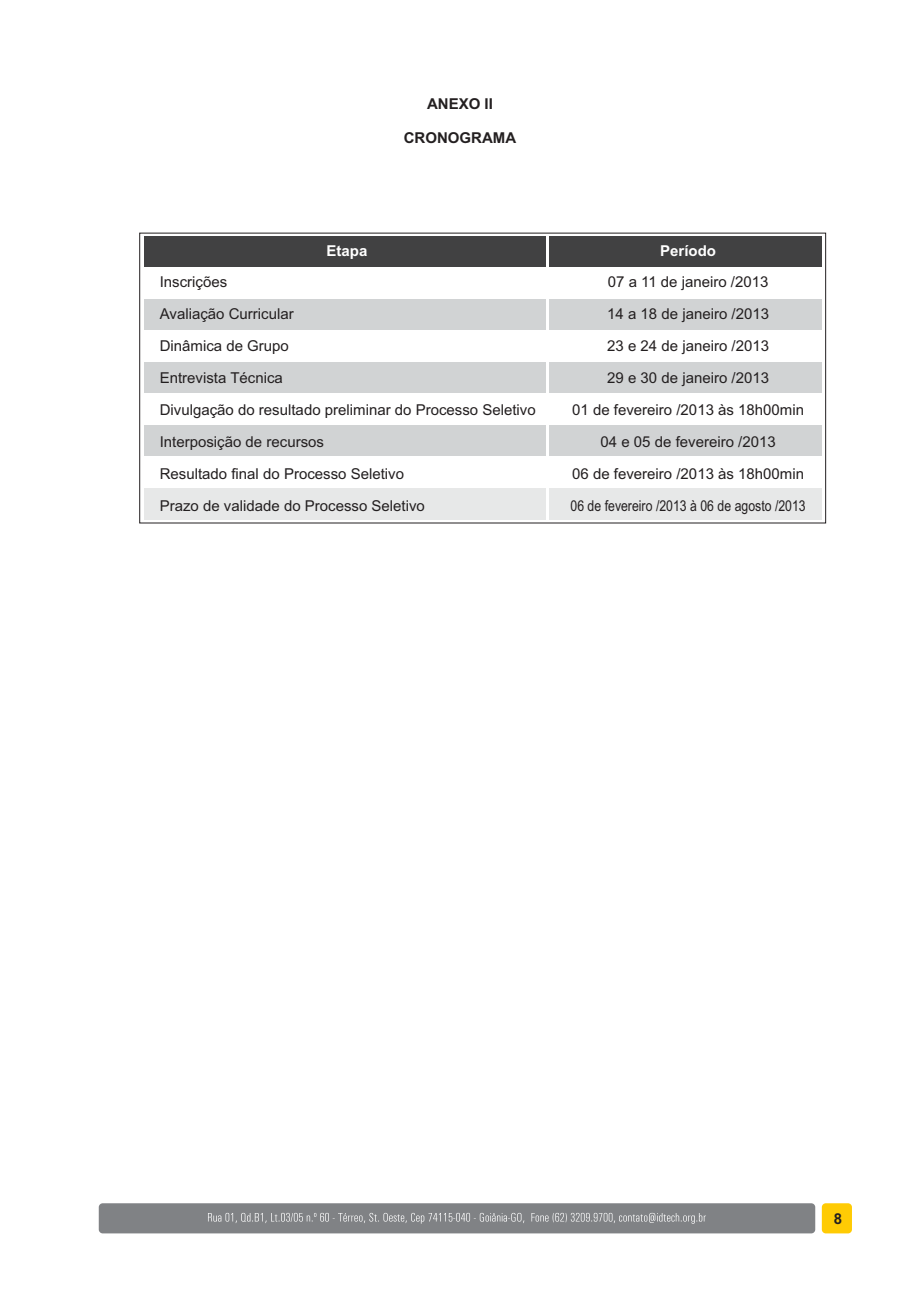
<style>
.page{position:relative;width:920px;height:1290px;background:#fff}
.page>*{position:absolute;margin:0;border:0;box-sizing:border-box;transform-origin:0 0}
.t1{font:15px/32px "Arial";color:#231f20}
.t2{font:15px "Arial Narrow";color:#231f20}
.t3{font:700 15px "Arial";color:#231f20}
.t4{font:700 15px "Arial";color:#fff}
</style>
<div class="page">
<div style="left:144px;top:488px;width:402px;height:31px;background:#e7e8e8"></div>
<div style="left:549px;top:488px;width:273px;height:31px;background:#e7e8e8"></div>
<div style="left:822px;top:1203px;width:30px;height:30px;background:#ffcb04;border-radius:4px"></div>
<div style="left:99px;top:1203px;width:716px;height:30px;background:#808285;border-radius:4px"></div>
<svg style="left:208px;top:1213px;width:498px;height:11px"></svg>
<div style="left:144px;top:236px;width:402px;height:32px;background:#414142"></div>
<div style="left:144px;top:299px;width:402px;height:31px;background:#d1d3d4"></div>
<div style="left:144px;top:362px;width:402px;height:31px;background:#d1d3d4"></div>
<div style="left:549px;top:236px;width:273px;height:32px;background:#414142"></div>
<div style="left:549px;top:299px;width:273px;height:31px;background:#d1d3d4"></div>
<div style="left:549px;top:362px;width:273px;height:31px;background:#d1d3d4"></div>
<div style="left:144px;top:425px;width:402px;height:31px;background:#d1d3d4"></div>
<div style="left:549px;top:425px;width:273px;height:31px;background:#d1d3d4"></div>
<p class="t3" style="left:427px;top:98px;width:67px">ANEXO II</p>
<p class="t3" style="left:404px;top:132px;width:114px">CRONOGRAMA</p>
<p class="t4" style="left:327px;top:245px;width:42px">Etapa</p>
<p class="t1" style="left:160px;top:268px;width:377px">Inscrições<br>Avaliação Curricular<br>Dinâmica de Grupo<br>Entrevista Técnica<br>Divulgação do resultado preliminar do Processo Seletivo<br>Interposição de recursos<br>Resultado final do Processo Seletivo<br>Prazo de validade do Processo Seletivo</p>
<p class="t4" style="left:660px;top:245px;width:57px">Período</p>
<p class="t1" style="left:572px;top:268px;width:233px;text-align:center">07 a 11 de janeiro /2013<br>14 a 18 de janeiro /2013<br>23 e 24 de janeiro /2013<br>29 e 30 de janeiro /2013<br>01 de fevereiro /2013 às 18h00min<br>04 e 05 de fevereiro /2013<br>06 de fevereiro /2013 às 18h00min</p>
<p class="t2" style="left:570px;top:500px;width:237px">06 de fevereiro /2013 à 06 de agosto /2013</p>
<p class="t3" style="left:834px;top:1213px;width:10px">8</p>
</div>
